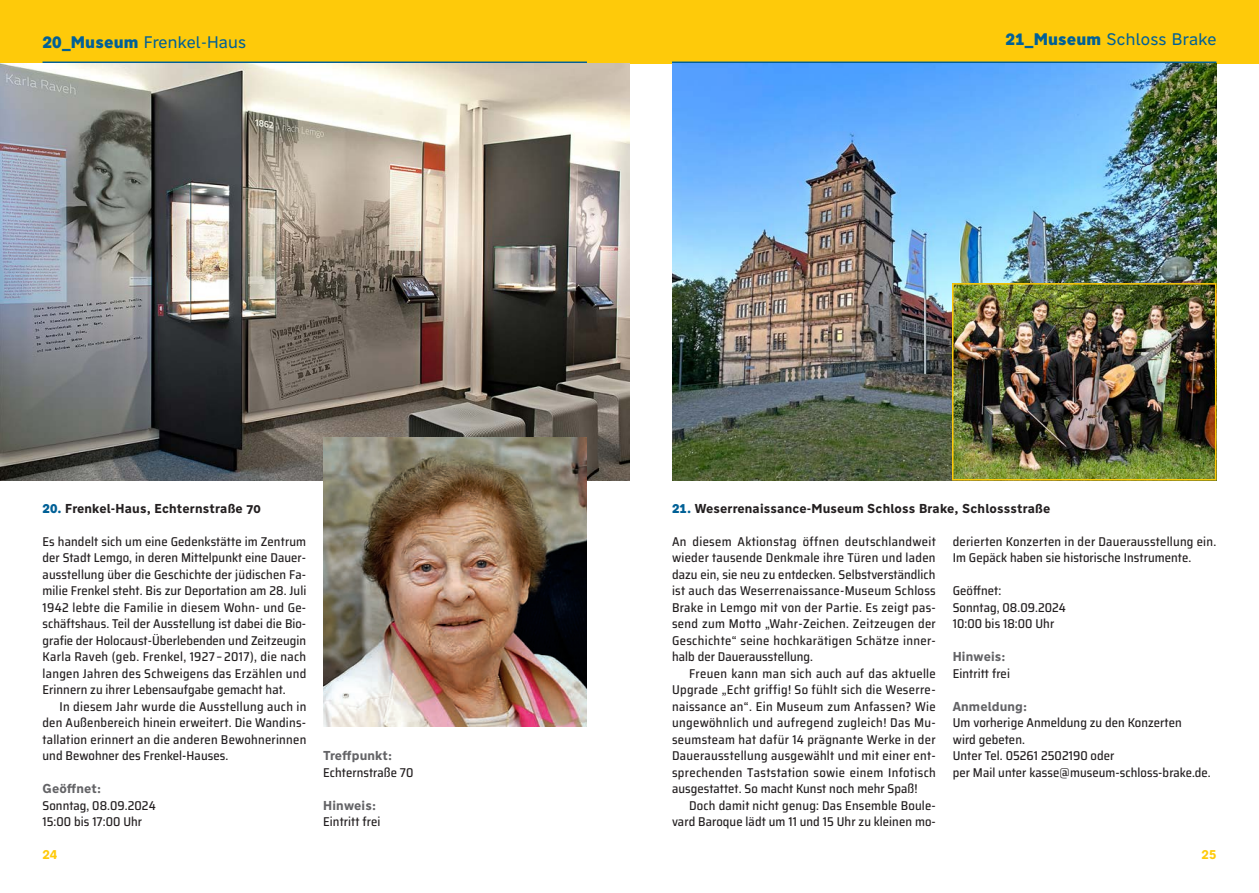
<style>
.page{position:relative;width:1259px;height:893px;background:#fff}
.page>*{position:absolute;margin:0;border:0;box-sizing:border-box;transform-origin:0 0}
._1_Stadt{font:16.5px "Nort";letter-spacing:.01em;color:#016096}
._3_Fließtext{font:500 semi-condensed 12.75px/16.5px "Saira";letter-spacing:.005em;color:#231f20;text-align:justify}
._3_Fließtext_2{font:500 semi-condensed 12.75px/16.5px "Saira";letter-spacing:.005em;color:#231f20;text-align:justify}
._5_HInweise{font:500 semi-condensed 12.75px/16.5px "Saira";letter-spacing:.005em;color:#231f20}
._2_Station{font:700 12.75px "Nort";letter-spacing:.01em;color:#231f20}
._6_Sub-Head_100{font:700 12.75px "Nort";letter-spacing:.01em;color:#636366}
.t1{font:700 12.75px "Nort";color:#feca0a}
.s1{font-weight:900}
.s2{font-weight:900;color:#016096}
</style>
<div class="page">
<div style="left:0;top:0;width:629px;height:64px;background:#feca0a"></div>
<div style="left:629px;top:0;width:630px;height:64px;background:#feca0a"></div>
<hr style="left:43px;top:62px;width:544px;height:2px;background:#016096">
<hr style="left:672px;top:62px;width:544px;height:2px;background:#016096">
<img style="left:0;top:64px;width:629px;height:416px">
<img style="left:323px;top:437px;width:264px;height:289px">
<img style="left:672px;top:64px;width:544px;height:416px">
<img style="left:955px;top:286px;width:258px;height:191px">
<div style="left:952px;top:283px;width:264px;height:197px;border:2px solid #feca0a"></div>
<p class="_1_Stadt" style="left:43px;top:31px;width:205px"><span class="s1">20_Museum</span> Frenkel-Haus</p>
<p class="_1_Stadt" style="left:1005px;top:28px;width:213px"><span class="s1">21_Museum</span> Schloss Brake</p>
<p class="_2_Station" style="left:43px;top:500px;width:220px"><span class="s2">20.</span> Frenkel-Haus, Echternstraße 70</p>
<p class="_3_Fließtext" style="left:43px;top:533px;width:265px">Es handelt sich um eine Gedenkstätte im Zentrum der Stadt Lemgo, in deren Mittelpunkt eine Dauer&shy;ausstellung über die Geschichte der jüdischen Fa&shy;milie Frenkel steht. Bis zur Deportation am 28. Juli 1942 lebte die Familie in diesem Wohn- und Ge&shy;schäftshaus. Teil der Ausstellung ist dabei die Bio&shy;grafie der Holocaust-Überlebenden und Zeitzeugin Karla Raveh (geb. Frenkel, 1927– 2017), die nach langen Jahren des Schweigens das Erzählen und Erinnern zu ihrer Lebensaufgabe gemacht hat.</p>
<p class="_3_Fließtext_2" style="left:43px;top:698px;width:265px;text-indent:17px">In diesem Jahr wurde die Ausstellung auch in den Außenbereich hinein erweitert. Die Wandins&shy;tallation erinnert an die anderen Bewohnerinnen und Bewohner des Frenkel-Hauses.</p>
<p class="_6_Sub-Head_100" style="left:43px;top:780px;width:60px">Geöffnet:</p>
<p class="_5_HInweise" style="left:43px;top:797px;width:115px">Sonntag, 08.09.2024</p>
<p class="_5_HInweise" style="left:43px;top:813px;width:101px">15:00 bis 17:00 Uhr</p>
<p class="_6_Sub-Head_100" style="left:323px;top:747px;width:70px">Treffpunkt:</p>
<p class="_5_HInweise" style="left:323px;top:764px;width:92px">Echternstraße 70</p>
<p class="_6_Sub-Head_100" style="left:323px;top:797px;width:54px">Hinweis:</p>
<p class="_5_HInweise" style="left:323px;top:813px;width:59px">Eintritt frei</p>
<p class="_2_Station" style="left:672px;top:500px;width:380px"><span class="s2">21.</span> Weserrenaissance-Museum Schloss Brake, Schlossstraße</p>
<p class="_3_Fließtext_2" style="left:952px;top:533px;width:265px">derierten Konzerten in der Dauerausstellung ein.<br>Im Gepäck haben sie historische Instrumente.</p>
<p class="_5_HInweise" style="left:952px;top:582px;width:50px">Geöffnet:</p>
<p class="_5_HInweise" style="left:952px;top:599px;width:115px">Sonntag, 08.09.2024</p>
<p class="_5_HInweise" style="left:952px;top:615px;width:103px">10:00 bis 18:00 Uhr</p>
<p class="_6_Sub-Head_100" style="left:952px;top:648px;width:54px">Hinweis:</p>
<p class="_5_HInweise" style="left:952px;top:665px;width:59px">Eintritt frei</p>
<p class="_6_Sub-Head_100" style="left:952px;top:698px;width:76px">Anmeldung:</p>
<p class="_5_HInweise" style="left:952px;top:714px;width:230px">Um vorherige Anmeldung zu den Konzerten wird gebeten.</p>
<p class="_5_HInweise" style="left:952px;top:747px;width:163px">Unter Tel. 05261 2502190 oder</p>
<p class="_5_HInweise" style="left:952px;top:764px;width:259px">per Mail unter kasse@museum-schloss-brake.de.</p>
<p class="_3_Fließtext" style="left:672px;top:533px;width:265px">An diesem Aktionstag öffnen deutschlandweit wieder tausende Denkmale ihre Türen und laden dazu ein, sie neu zu entdecken. Selbstverständlich ist auch das Weserrenaissance-Museum Schloss Brake in Lemgo mit von der Partie. Es zeigt pas&shy;send zum Motto „Wahr-Zeichen. Zeitzeugen der Geschichte“ seine hochkarätigen Schätze inner&shy;halb der Dauerausstellung.</p>
<p class="_3_Fließtext_2" style="left:672px;top:665px;width:265px;text-indent:17px">Freuen kann man sich auch auf das aktuelle Upgrade „Echt griffig! So fühlt sich die Weserre&shy;naissance an“. Ein Museum zum Anfassen? Wie ungewöhnlich und aufregend zugleich! Das Mu&shy;seumsteam hat dafür 14 prägnante Werke in der Dauerausstellung ausgewählt und mit einer ent&shy;sprechenden Taststation sowie einem Infotisch ausgestattet. So macht Kunst noch mehr Spaß!</p>
<p class="_3_Fließtext_2" style="left:672px;top:797px;width:265px;text-align:right">Doch damit nicht genug: Das Ensemble Boule&shy;vard Baroque lädt um 11 und 15 Uhr zu kleinen mo-</p>
<p class="t1" style="left:43px;top:846px;width:16px">24</p>
<p class="t1" style="left:1201px;top:846px;width:16px">25</p>
</div>
